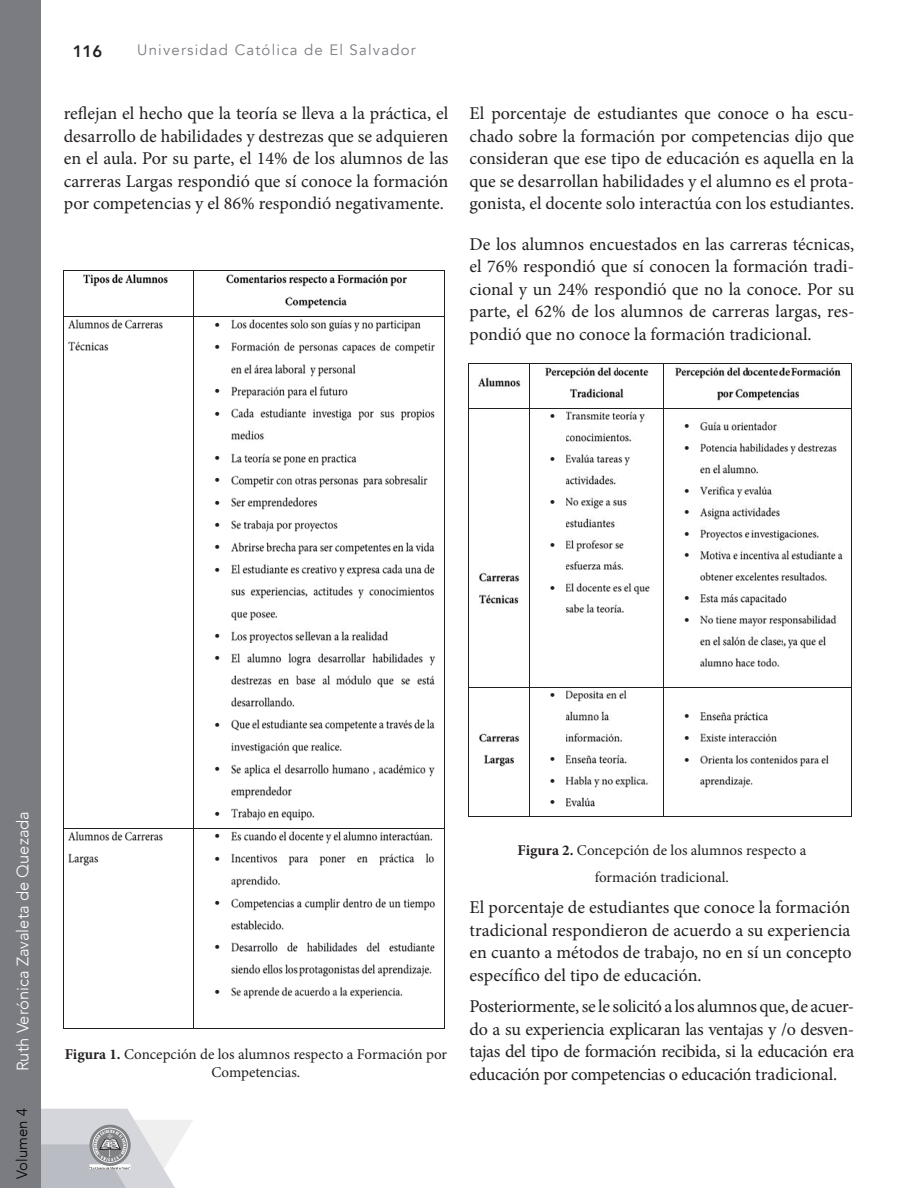
<style>
.page{position:relative;width:918px;height:1188px;background:#fff}
.page>*{position:absolute;margin:0;border:0;box-sizing:border-box;transform-origin:0 0}
.t1{font:18px/22.5px "Minion Pro";color:#231f20;text-align:justify}
.t2{font:300 16.5px "Avenir";color:#fff}
.t3{font:800 16.5px "Avenir";color:#231f20}
.t4{font:15px/18px "Minion Pro";color:#231f20;text-align:center}
.t5{font:15px "Avenir";letter-spacing:.08em;color:#7b7c81}
.t6{font:300 15px "Avenir";letter-spacing:.01em;color:#010202}
.s1{font-weight:700}
</style>
<div class="page">
<svg style="left:41px;top:1109px;width:152px;height:79px"></svg>
<div style="left:0;top:0;width:41px;height:1188px;background:#7b7c81"></div>
<img style="left:478px;top:377px;width:43px;height:10px">
<img style="left:546px;top:366px;width:73px;height:13px">
<img style="left:619px;top:369px;width:30px;height:7px">
<img style="left:571px;top:388px;width:53px;height:10px">
<img style="left:675px;top:366px;width:73px;height:13px">
<img style="left:748px;top:368px;width:31px;height:8px">
<img style="left:779px;top:367px;width:13px;height:9px">
<img style="left:792px;top:367px;width:49px;height:10px">
<img style="left:718px;top:391px;width:5px;height:10px">
<img style="left:723px;top:388px;width:76px;height:13px">
<hr style="left:468px;top:364px;width:384px;height:1px;background:#231f20">
<hr style="left:468px;top:364px;width:1px;height:44px;background:#231f20">
<hr style="left:529px;top:364px;width:1px;height:44px;background:#231f20">
<hr style="left:664px;top:364px;width:1px;height:44px;background:#231f20">
<hr style="left:852px;top:364px;width:1px;height:44px;background:#231f20">
<img style="left:480px;top:572px;width:40px;height:10px">
<img style="left:480px;top:594px;width:39px;height:10px">
<img style="left:566px;top:410px;width:79px;height:13px">
<img style="left:566px;top:432px;width:66px;height:10px">
<img style="left:566px;top:454px;width:64px;height:12px">
<img style="left:566px;top:475px;width:51px;height:10px">
<img style="left:566px;top:497px;width:61px;height:12px">
<img style="left:566px;top:518px;width:49px;height:10px">
<img style="left:566px;top:540px;width:58px;height:11px">
<img style="left:566px;top:561px;width:58px;height:9px">
<img style="left:566px;top:583px;width:84px;height:11px">
<img style="left:566px;top:604px;width:58px;height:9px">
<img style="left:700px;top:421px;width:77px;height:10px">
<img style="left:700px;top:443px;width:137px;height:12px">
<img style="left:700px;top:464px;width:59px;height:10px">
<img style="left:700px;top:484px;width:72px;height:14px">
<img style="left:700px;top:507px;width:80px;height:12px">
<img style="left:700px;top:529px;width:50px;height:12px">
<img style="left:751px;top:530px;width:68px;height:11px">
<img style="left:700px;top:550px;width:144px;height:10px">
<img style="left:700px;top:572px;width:127px;height:9px">
<img style="left:700px;top:593px;width:87px;height:12px">
<img style="left:700px;top:615px;width:137px;height:12px">
<img style="left:700px;top:636px;width:84px;height:11px">
<img style="left:784px;top:636px;width:42px;height:12px">
<img style="left:700px;top:658px;width:79px;height:9px">
<hr style="left:468px;top:408px;width:384px;height:1px;background:#231f20">
<hr style="left:468px;top:408px;width:1px;height:279px;background:#231f20">
<hr style="left:529px;top:408px;width:1px;height:279px;background:#231f20">
<hr style="left:664px;top:408px;width:1px;height:279px;background:#231f20">
<hr style="left:852px;top:408px;width:1px;height:279px;background:#231f20">
<img style="left:480px;top:733px;width:40px;height:10px">
<img style="left:484px;top:754px;width:30px;height:12px">
<img style="left:566px;top:690px;width:61px;height:12px">
<img style="left:566px;top:711px;width:45px;height:10px">
<img style="left:566px;top:732px;width:56px;height:10px">
<img style="left:566px;top:754px;width:61px;height:10px">
<img style="left:566px;top:776px;width:8px;height:9px">
<img style="left:574px;top:776px;width:75px;height:12px">
<img style="left:566px;top:797px;width:30px;height:10px">
<img style="left:700px;top:712px;width:47px;height:11px">
<img style="left:747px;top:712px;width:21px;height:9px">
<img style="left:700px;top:733px;width:77px;height:9px">
<img style="left:700px;top:755px;width:129px;height:11px">
<img style="left:700px;top:776px;width:53px;height:12px">
<hr style="left:468px;top:687px;width:384px;height:1px;background:#231f20">
<hr style="left:468px;top:688px;width:1px;height:129px;background:#231f20">
<hr style="left:468px;top:816px;width:61px;height:1px;background:#231f20">
<hr style="left:529px;top:688px;width:1px;height:129px;background:#231f20">
<hr style="left:530px;top:816px;width:134px;height:1px;background:#231f20">
<hr style="left:664px;top:688px;width:1px;height:129px;background:#231f20">
<hr style="left:664px;top:816px;width:188px;height:1px;background:#231f20">
<hr style="left:852px;top:688px;width:1px;height:129px;background:#231f20">
<img style="left:83px;top:274px;width:85px;height:12px">
<img style="left:227px;top:274px;width:180px;height:12px">
<img style="left:286px;top:296px;width:61px;height:13px">
<hr style="left:63px;top:270px;width:130px;height:1px;background:#231f20">
<hr style="left:193px;top:270px;width:252px;height:1px;background:#231f20">
<hr style="left:63px;top:271px;width:1px;height:45px;background:#231f20">
<hr style="left:193px;top:271px;width:1px;height:45px;background:#231f20">
<hr style="left:445px;top:271px;width:1px;height:45px;background:#231f20">
<img style="left:68px;top:319px;width:95px;height:10px">
<img style="left:68px;top:341px;width:41px;height:10px">
<img style="left:231px;top:319px;width:190px;height:13px">
<img style="left:231px;top:342px;width:204px;height:12px">
<img style="left:231px;top:364px;width:125px;height:12px">
<img style="left:231px;top:386px;width:117px;height:12px">
<img style="left:231px;top:408px;width:204px;height:13px">
<img style="left:231px;top:430px;width:33px;height:10px">
<img style="left:231px;top:453px;width:126px;height:12px">
<img style="left:231px;top:475px;width:13px;height:10px">
<img style="left:244px;top:475px;width:184px;height:12px">
<img style="left:231px;top:497px;width:86px;height:13px">
<img style="left:231px;top:520px;width:107px;height:12px">
<img style="left:231px;top:542px;width:204px;height:12px">
<img style="left:231px;top:564px;width:204px;height:13px">
<img style="left:231px;top:586px;width:203px;height:13px">
<img style="left:231px;top:611px;width:46px;height:10px">
<img style="left:231px;top:631px;width:74px;height:12px">
<img style="left:305px;top:631px;width:84px;height:10px">
<img style="left:231px;top:653px;width:205px;height:12px">
<img style="left:231px;top:675px;width:100px;height:10px">
<img style="left:336px;top:675px;width:99px;height:12px">
<img style="left:231px;top:697px;width:64px;height:10px">
<img style="left:231px;top:719px;width:204px;height:13px">
<img style="left:231px;top:742px;width:111px;height:12px">
<img style="left:231px;top:764px;width:204px;height:12px">
<img style="left:231px;top:786px;width:61px;height:12px">
<img style="left:231px;top:808px;width:29px;height:13px">
<img style="left:260px;top:809px;width:55px;height:12px">
<hr style="left:63px;top:316px;width:130px;height:1px;background:#231f20">
<hr style="left:193px;top:316px;width:252px;height:1px;background:#231f20">
<hr style="left:63px;top:317px;width:1px;height:511px;background:#231f20">
<hr style="left:193px;top:317px;width:1px;height:511px;background:#231f20">
<hr style="left:445px;top:317px;width:1px;height:511px;background:#231f20">
<img style="left:68px;top:831px;width:95px;height:10px">
<img style="left:68px;top:853px;width:31px;height:12px">
<img style="left:231px;top:831px;width:202px;height:12px">
<img style="left:231px;top:853px;width:203px;height:13px">
<img style="left:231px;top:876px;width:49px;height:12px">
<img style="left:231px;top:898px;width:204px;height:12px">
<img style="left:231px;top:920px;width:53px;height:10px">
<img style="left:231px;top:942px;width:204px;height:10px">
<img style="left:231px;top:964px;width:69px;height:13px">
<img style="left:300px;top:964px;width:132px;height:13px">
<img style="left:231px;top:987px;width:172px;height:12px">
<hr style="left:63px;top:828px;width:130px;height:1px;background:#231f20">
<hr style="left:193px;top:828px;width:252px;height:1px;background:#231f20">
<hr style="left:63px;top:828px;width:1px;height:201px;background:#231f20">
<hr style="left:63px;top:1028px;width:130px;height:1px;background:#231f20">
<hr style="left:193px;top:828px;width:1px;height:201px;background:#231f20">
<hr style="left:194px;top:1028px;width:251px;height:1px;background:#231f20">
<hr style="left:445px;top:828px;width:1px;height:201px;background:#231f20">
<p class="t3" style="left:73px;top:40px;width:31px">116</p>
<p class="t5" style="left:137px;top:40px;width:280px">Universidad Católica de El Salvador</p>
<p class="t1" style="left:64px;top:104px;width:386px">reflejan el hecho que la teoría se lleva a la práctica, el desarrollo de habilidades y destrezas que se adquieren en el aula. Por su parte, el 14% de los alumnos de las carreras Largas respondió que sí conoce la formación por competencias y el 86% respondió negativamente.</p>
<p class="t1" style="left:470px;top:104px;width:386px">El porcentaje de estudiantes que conoce o ha escu&shy;chado sobre la formación por competencias dijo que consideran que ese tipo de educación es aquella en la que se desarrollan habilidades y el alumno es el prota&shy;gonista, el docente solo interactúa con los estudiantes.</p>
<p class="t1" style="left:470px;top:234px;width:386px">De los alumnos encuestados en las carreras técnicas, el 76% respondió que sí conocen la formación tradi&shy;cional y un 24% respondió que no la conoce. Por su parte, el 62% de los alumnos de carreras largas, res&shy;pondió que no conoce la formación tradicional.</p>
<p class="t2" style="left:12px;top:1071px;width:262px;rotate:-90deg">Ruth Verónica Zavaleta de Quezada</p>
<p class="t6" style="left:12px;top:1179px;width:73px;rotate:-90deg">Volumen 4</p>
<p class="t4" style="left:65px;top:1047px;width:384px"><span class="s1">Figura 1.</span> Concepción de los alumnos respecto a Formación por<br>Competencias.</p>
<p class="t4" style="left:518px;top:838px;width:290px;line-height:27px"><span class="s1">Figura 2.</span> Concepción de los alumnos respecto a formación tradicional.</p>
<p class="t1" style="left:470px;top:898px;width:383px">El porcentaje de estudiantes que conoce la formación tradicional respondieron de acuerdo a su experiencia en cuanto a métodos de trabajo, no en sí un concepto específico del tipo de educación.</p>
<p class="t1" style="left:470px;top:997px;width:386px">Posteriormente, se le solicitó a los alumnos que, de acuer&shy;do a su experiencia explicaran las ventajas y /o desven&shy;tajas del tipo de formación recibida, si la educación era educación por competencias o educación tradicional.</p>
</div>
